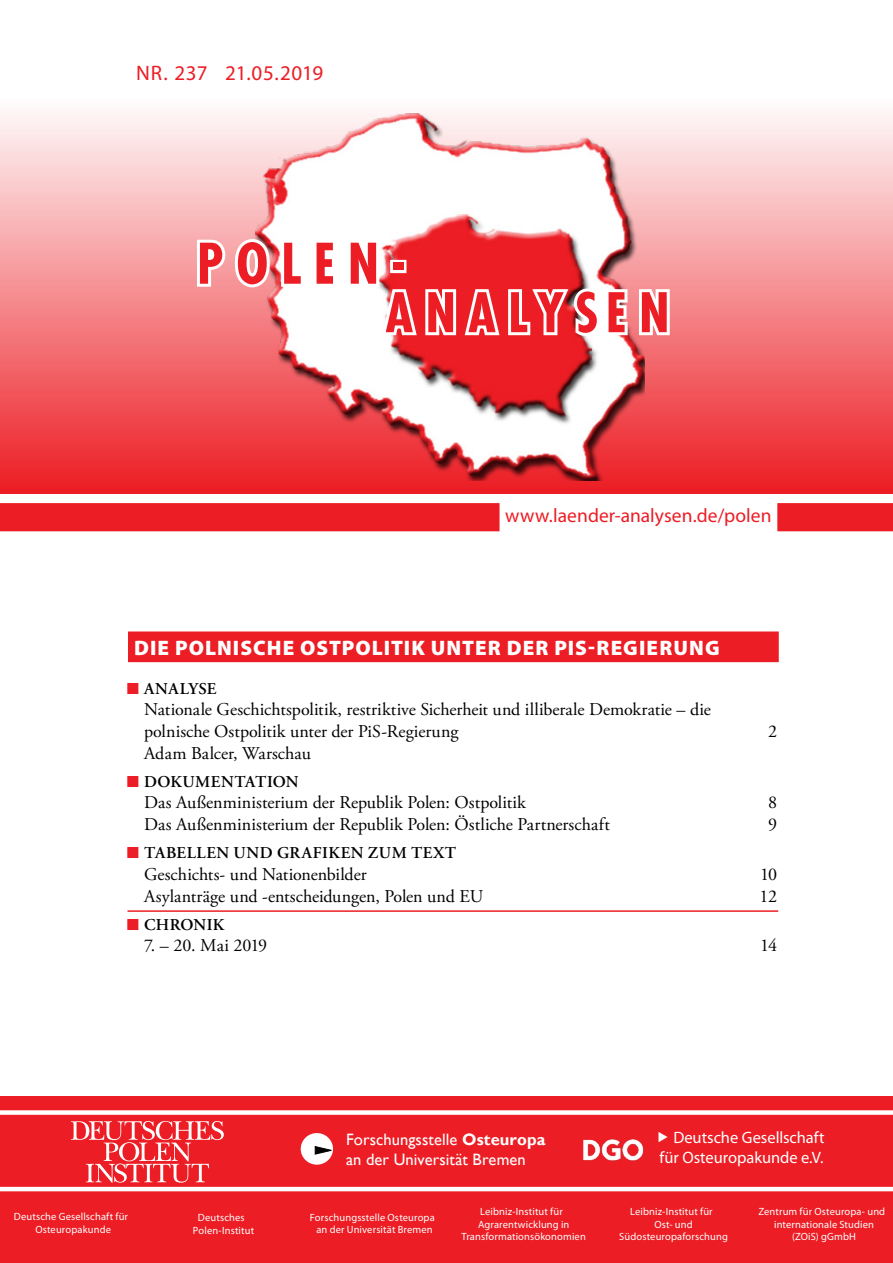
<style>
.page{position:relative;width:893px;height:1263px;background:#fff}
.page>*{position:absolute;margin:0;border:0;box-sizing:border-box;transform-origin:0 0}
.t1{font:61.5px "Futura TOT Bol Con";letter-spacing:.2em;color:#ec1d24}
.t2{font:60px "Futura TOT Bol Con";letter-spacing:.2em;color:#ec1d24}
.t3{font:900 21px "Myriad Pro";letter-spacing:.05em;color:#fff}
.t4{font:21px "Myriad Pro";letter-spacing:.015em;color:#ec1d24}
.t5{font:19.5px "Myriad Pro";letter-spacing:.005em;color:#ec1d24}
.t6{font:18px/21.6px "Adobe Garamond Pro";color:#000}
.t7{font:600 16.5px "Adobe Garamond Pro";letter-spacing:.025em;color:#000}
.t8{font:16.5px/19.8px "Gill Sans";letter-spacing:.005em;color:#fff}
.t9{font:16.5px/19.8px "Myriad Pro";letter-spacing:-.005em;color:#fff;text-align:right}
.t10{font:10.5px/12.6px "Myriad Pro";letter-spacing:.015em;color:#fff;text-align:center}
.s1{font-family:"Futura TOT Boo";font-weight:400;color:#ec1d24}
.s2{font-weight:700}
</style>
<div class="page">
<div style="left:0;top:1096px;width:893px;height:167px;background:#ec1d24"></div>
<div style="left:0;top:98px;width:893px;height:395px;background:linear-gradient(to bottom,#fffdfd,#ec1c24)"></div>
<div style="left:0;top:503px;width:893px;height:28px;background:#ec1d24"></div>
<div style="left:0;top:1110px;width:893px;height:5px;background:#fff"></div>
<div style="left:129px;top:632px;width:649px;height:29px;background:#ec1d24"></div>
<div style="left:128px;top:631px;width:651px;height:31px;border:2px solid #ec1d24"></div>
<img style="left:249px;top:99px;width:395px;height:382px">
<svg style="left:194px;top:208px;width:482px;height:165px"></svg>
<div style="left:390px;top:260px;width:16px;height:13px;border:6px solid #fff"></div>
<div style="left:500px;top:499px;width:277px;height:32px;background:#fff"></div>
<hr style="left:0;top:1187px;width:893px;height:4px;background:#fff">
<hr style="left:128px;top:910px;width:650px;height:2px;background:#ec1d24">
<svg style="left:71px;top:1121px;width:153px;height:61px"></svg>
<img style="left:583px;top:1139px;width:60px;height:22px">
<div style="left:301px;top:1133px;width:32px;height:32px;background:#fff;border-radius:50%"></div>
<svg style="left:315px;top:1146px;width:17px;height:8px"></svg>
<p class="t4" style="left:136px;top:60px;width:189px">NR. 237 21.05.2019</p>
<h1 class="t1" style="left:197px;top:228px;width:208px">POLEN-</h1>
<h2 class="t2" style="left:386px;top:278px;width:286px">ANALYSEN</h2>
<p class="t5" style="left:505px;top:503px;width:268px">www.laender-analysen.de/polen</p>
<p class="t3" style="left:134px;top:634px;width:587px">DIE POLNISCHE OSTPOLITIK UNTER DER PIS-REGIERUNG</p>
<p class="t7" style="left:128px;top:679px;width:90px"><span class="s1">■</span> ANALYSE</p>
<p class="t6" style="left:144px;top:699px;width:568px">Nationale Geschichtspolitik, restriktive Sicherheit und illiberale Demokratie – die polnische Ostpolitik unter der PiS-Regierung</p>
<p class="t6" style="left:768px;top:721px;width:10px">2</p>
<p class="t6" style="left:144px;top:743px;width:168px">Adam Balcer, Warschau</p>
<p class="t7" style="left:128px;top:772px;width:173px"><span class="s1">■</span> DOKUMENTATION</p>
<p class="t6" style="left:144px;top:792px;width:383px">Das Außenministerium der Republik Polen: Ostpolitik</p>
<p class="t6" style="left:768px;top:792px;width:10px">8</p>
<p class="t6" style="left:144px;top:814px;width:467px">Das Außenministerium der Republik Polen: Östliche Partnerschaft</p>
<p class="t6" style="left:768px;top:814px;width:10px">9</p>
<p class="t7" style="left:128px;top:844px;width:330px"><span class="s1">■</span> TABELLEN UND GRAFIKEN ZUM TEXT</p>
<p class="t6" style="left:144px;top:864px;width:224px">Geschichts- und Nationenbilder</p>
<p class="t6" style="left:760px;top:864px;width:19px">10</p>
<p class="t6" style="left:144px;top:886px;width:341px">Asylanträge und -entscheidungen, Polen und EU</p>
<p class="t6" style="left:759px;top:886px;width:19px">12</p>
<p class="t7" style="left:128px;top:915px;width:98px"><span class="s1">■</span> CHRONIK</p>
<p class="t6" style="left:144px;top:935px;width:125px">7. – 20. Mai 2019</p>
<p class="t6" style="left:760px;top:935px;width:18px">14</p>
<p class="t8" style="left:346px;top:1130px;width:201px">Forschungsstelle <span class="s2">Osteuropa </span>an der Universität Bremen</p>
<p class="t9" style="left:660px;top:1127px;width:166px">Deutsche Gesellschaft für Osteuropakunde e.V.</p>
<p class="t10" style="left:14px;top:1210px;width:116px">Deutsche Gesellschaft für<br>Osteuropakunde</p>
<p class="t10" style="left:462px;top:1205px;width:126px">Leibniz-Institut für<br>Agrarentwicklung in<br>Transformationsökonomien</p>
<p class="t10" style="left:619px;top:1205px;width:110px">Leibniz-Institut für<br>Ost- und<br>Südosteuropaforschung</p>
<p class="t10" style="left:758px;top:1205px;width:128px">Zentrum für Osteuropa- und internationale Studien (ZOiS) gGmbH</p>
<p class="t10" style="left:310px;top:1211px;width:127px">Forschungsstelle Osteuropa an der Universität Bremen</p>
<p class="t10" style="left:193px;top:1211px;width:63px">Deutsches<br>Polen-Institut</p>
</div>
